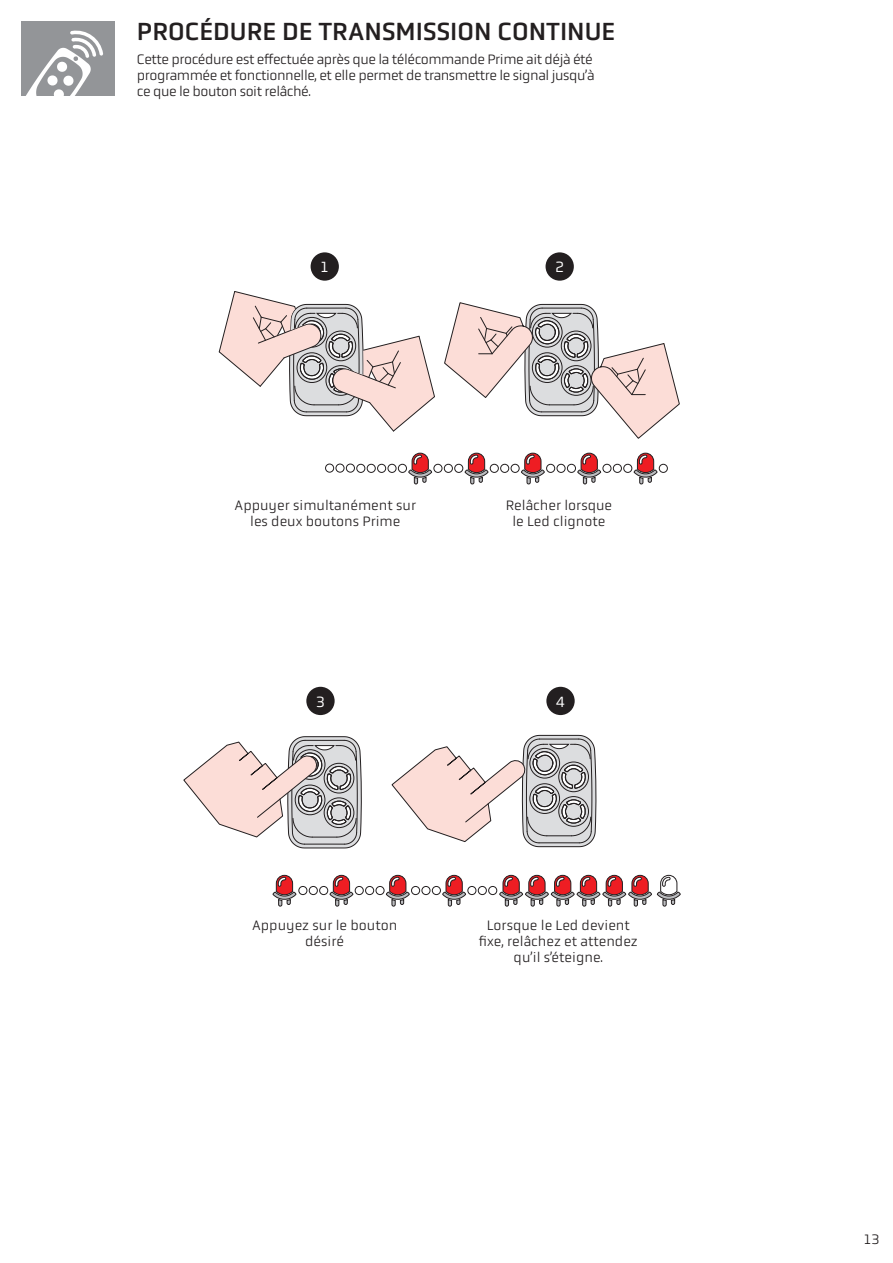
<style>
.page{position:relative;width:893px;height:1263px;background:#fff}
.page>*{position:absolute;margin:0;border:0;box-sizing:border-box;transform-origin:0 0}
.t1{font:25.5px "Obvia";color:#231f20}
.t2{font:15.3px "Obvia";color:#fff}
.t3{font:300 14.25px/16px "Obvia";letter-spacing:-.03em;color:#231f20}
.t4{font:300 14.25px/16px "Obvia";color:#231f20;text-align:center}
</style>
<div class="page">
<svg style="left:444px;top:302px;width:236px;height:137px"></svg>
<svg style="left:218px;top:291px;width:217px;height:141px"></svg>
<svg style="left:391px;top:734px;width:205px;height:114px"></svg>
<div style="left:311px;top:252px;width:28px;height:29px;background:#231f20;border-radius:50%"></div>
<div style="left:306px;top:687px;width:29px;height:28px;background:#231f20;border-radius:50%"></div>
<div style="left:546px;top:252px;width:28px;height:29px;background:#231f20;border-radius:50%"></div>
<div style="left:546px;top:687px;width:29px;height:28px;background:#231f20;border-radius:50%"></div>
<svg style="left:408px;top:453px;width:24px;height:31px"></svg>
<svg style="left:465px;top:453px;width:23px;height:31px"></svg>
<svg style="left:521px;top:453px;width:24px;height:31px"></svg>
<svg style="left:577px;top:453px;width:24px;height:31px"></svg>
<svg style="left:634px;top:453px;width:23px;height:31px"></svg>
<div style="left:325px;top:464px;width:9px;height:8px;border:1px solid #231f20;border-radius:50%"></div>
<div style="left:377px;top:464px;width:9px;height:9px;border:1px solid #231f20;border-radius:50%"></div>
<div style="left:357px;top:464px;width:8px;height:9px;border:1px solid #231f20;border-radius:50%"></div>
<div style="left:367px;top:464px;width:8px;height:9px;border:1px solid #231f20;border-radius:50%"></div>
<div style="left:434px;top:464px;width:8px;height:9px;border:1px solid #231f20;border-radius:50%"></div>
<div style="left:490px;top:464px;width:9px;height:9px;border:1px solid #231f20;border-radius:50%"></div>
<div style="left:546px;top:464px;width:9px;height:9px;border:1px solid #231f20;border-radius:50%"></div>
<div style="left:603px;top:464px;width:8px;height:9px;border:1px solid #231f20;border-radius:50%"></div>
<div style="left:659px;top:464px;width:9px;height:9px;border:1px solid #231f20;border-radius:50%"></div>
<div style="left:336px;top:464px;width:8px;height:8px;border:1px solid #231f20;border-radius:50%"></div>
<div style="left:388px;top:464px;width:8px;height:9px;border:1px solid #231f20;border-radius:50%"></div>
<div style="left:444px;top:464px;width:9px;height:9px;border:1px solid #231f20;border-radius:50%"></div>
<div style="left:500px;top:464px;width:9px;height:9px;border:1px solid #231f20;border-radius:50%"></div>
<div style="left:557px;top:464px;width:8px;height:9px;border:1px solid #231f20;border-radius:50%"></div>
<div style="left:613px;top:464px;width:9px;height:9px;border:1px solid #231f20;border-radius:50%"></div>
<div style="left:346px;top:464px;width:9px;height:8px;border:1px solid #231f20;border-radius:50%"></div>
<div style="left:398px;top:464px;width:9px;height:9px;border:1px solid #231f20;border-radius:50%"></div>
<div style="left:454px;top:464px;width:9px;height:9px;border:1px solid #231f20;border-radius:50%"></div>
<div style="left:511px;top:464px;width:8px;height:9px;border:1px solid #231f20;border-radius:50%"></div>
<div style="left:567px;top:464px;width:9px;height:9px;border:1px solid #231f20;border-radius:50%"></div>
<div style="left:623px;top:464px;width:9px;height:9px;border:1px solid #231f20;border-radius:50%"></div>
<svg style="left:273px;top:875px;width:23px;height:31px"></svg>
<svg style="left:499px;top:875px;width:182px;height:31px"></svg>
<div style="left:488px;top:886px;width:9px;height:9px;border:1px solid #231f20;border-radius:50%"></div>
<div style="left:299px;top:886px;width:8px;height:9px;border:1px solid #231f20;border-radius:50%"></div>
<svg style="left:183px;top:736px;width:179px;height:113px"></svg>
<svg style="left:330px;top:875px;width:23px;height:31px"></svg>
<svg style="left:386px;top:875px;width:24px;height:31px"></svg>
<svg style="left:442px;top:875px;width:24px;height:31px"></svg>
<div style="left:355px;top:886px;width:8px;height:9px;border:1px solid #231f20;border-radius:50%"></div>
<div style="left:411px;top:886px;width:9px;height:9px;border:1px solid #231f20;border-radius:50%"></div>
<div style="left:468px;top:886px;width:8px;height:9px;border:1px solid #231f20;border-radius:50%"></div>
<div style="left:309px;top:886px;width:9px;height:9px;border:1px solid #231f20;border-radius:50%"></div>
<div style="left:365px;top:886px;width:9px;height:9px;border:1px solid #231f20;border-radius:50%"></div>
<div style="left:422px;top:886px;width:8px;height:9px;border:1px solid #231f20;border-radius:50%"></div>
<div style="left:478px;top:886px;width:9px;height:9px;border:1px solid #231f20;border-radius:50%"></div>
<div style="left:319px;top:886px;width:9px;height:9px;border:1px solid #231f20;border-radius:50%"></div>
<div style="left:376px;top:886px;width:8px;height:9px;border:1px solid #231f20;border-radius:50%"></div>
<div style="left:432px;top:886px;width:9px;height:9px;border:1px solid #231f20;border-radius:50%"></div>
<svg style="left:21px;top:21px;width:93px;height:75px"></svg>
<h1 class="t1" style="left:137px;top:17px;width:480px">PROCÉDURE DE TRANSMISSION CONTINUE</h1>
<p class="t3" style="left:137px;top:51px;width:459px">Cette procédure est effectuée après que la télécommande Prime ait déjà été programmée et fonctionnelle, et elle permet de transmettre le signal jusqu’à ce que le bouton soit relâché.</p>
<p class="t2" style="left:321px;top:258px;width:10px">1</p>
<p class="t2" style="left:555px;top:258px;width:10px">2</p>
<p class="t4" style="left:235px;top:497px;width:183px">Appuyer simultanément sur les deux boutons Prime</p>
<p class="t2" style="left:316px;top:693px;width:10px">3</p>
<p class="t4" style="left:506px;top:497px;width:108px">Relâcher lorsque le Led clignote</p>
<p class="t2" style="left:556px;top:693px;width:11px">4</p>
<p class="t4" style="left:252px;top:917px;width:147px">Appuyez sur le bouton désiré</p>
<p class="t4" style="left:479px;top:917px;width:160px">Lorsque le Led devient fixe, relâchez et attendez qu’il s’éteigne.</p>
<p class="t3" style="left:864px;top:1231px;width:17px">13</p>
</div>
